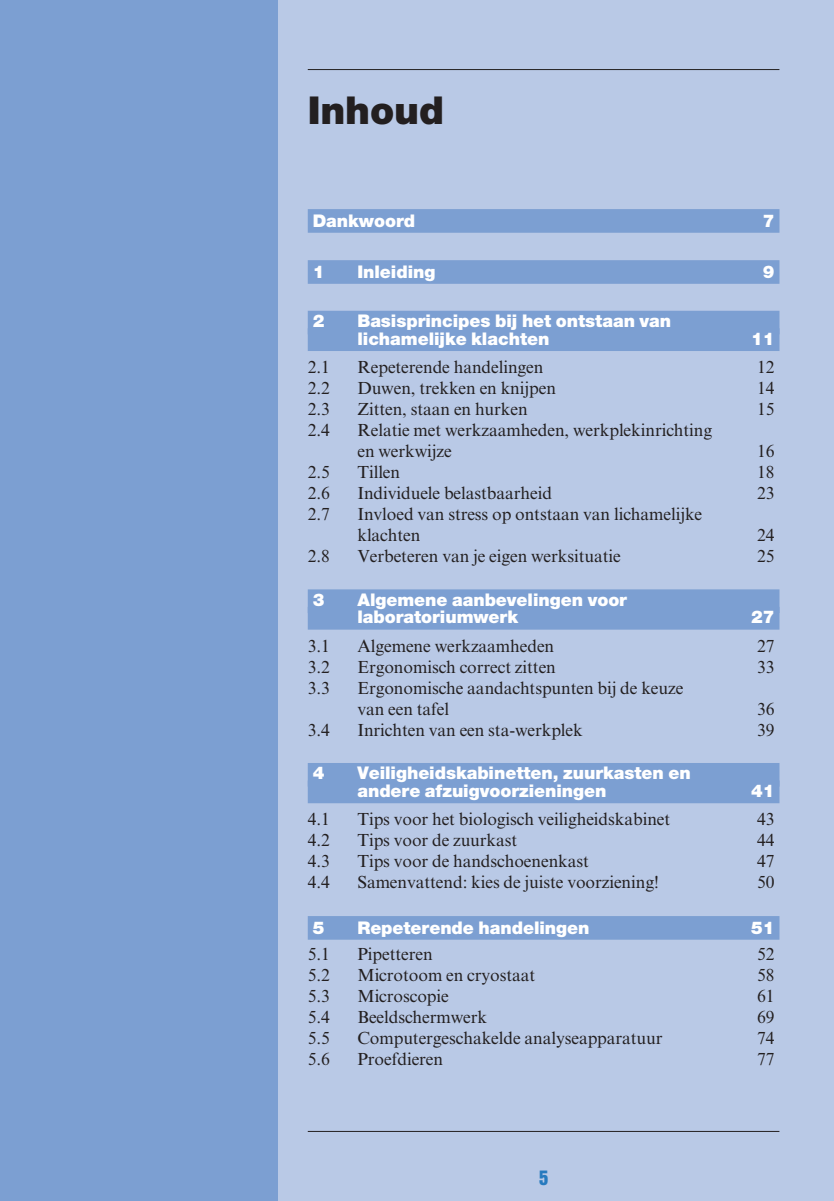
<style>
.page{position:relative;width:834px;height:1201px;background:#fff}
.page>*{position:absolute;margin:0;border:0;box-sizing:border-box;transform-origin:0 0}
.t1{font:900 38.5px "Helvetica Neue LT Std";letter-spacing:-.005em;color:#231f20}
.t2{font:18.38px "Helvetica Inserat LT Std";color:#277abe}
.t3{font:17.5px/21px "Times New Roman MT Std";letter-spacing:-.005em;color:#231f20}
.t4{font:900 17.5px/17.8px "Helvetica Neue LT Std";letter-spacing:-.005em;color:#fff}
</style>
<div class="page">
<div style="left:0;top:0;width:833px;height:1201px;background:#b9c9e6"></div>
<div style="left:0;top:0;width:278px;height:1201px;background:#7c9fd2"></div>
<hr style="left:308px;top:69px;width:471px;height:1px;background:#231f20">
<hr style="left:308px;top:1131px;width:471px;height:1px;background:#231f20">
<div style="left:308px;top:209px;width:471px;height:24px;background:#7c9fd2"></div>
<div style="left:308px;top:260px;width:471px;height:24px;background:#7c9fd2"></div>
<div style="left:308px;top:311px;width:471px;height:23px;background:#7c9fd2"></div>
<div style="left:308px;top:328px;width:471px;height:23px;background:#7c9fd2"></div>
<div style="left:308px;top:589px;width:471px;height:24px;background:#7c9fd2"></div>
<div style="left:308px;top:607px;width:471px;height:22px;background:#7c9fd2"></div>
<div style="left:308px;top:763px;width:471px;height:23px;background:#7c9fd2"></div>
<div style="left:308px;top:780px;width:471px;height:23px;background:#7c9fd2"></div>
<div style="left:308px;top:916px;width:471px;height:23px;background:#7c9fd2"></div>
<p class="t1" style="left:308px;top:97px;width:138px">Inhoud</p>
<p class="t4" style="left:312px;top:214px;width:104px">Dankwoord</p>
<p class="t4" style="left:762px;top:214px;width:13px">7</p>
<p class="t4" style="left:312px;top:265px;width:13px">1</p>
<p class="t4" style="left:357px;top:265px;width:79px">Inleiding</p>
<p class="t4" style="left:762px;top:265px;width:13px">9</p>
<p class="t4" style="left:312px;top:313px;width:13px">2</p>
<p class="t4" style="left:357px;top:313px;width:315px">Basisprincipes bij het ontstaan van lichamelijke klachten</p>
<p class="t4" style="left:751px;top:331px;width:25px">11</p>
<p class="t3" style="left:308px;top:358px;width:24px">2.1</p>
<p class="t3" style="left:357px;top:358px;width:187px">Repeterende handelingen</p>
<p class="t3" style="left:756px;top:358px;width:19px">12</p>
<p class="t3" style="left:308px;top:379px;width:24px">2.2</p>
<p class="t3" style="left:357px;top:379px;width:200px">Duwen, trekken en knijpen</p>
<p class="t3" style="left:756px;top:379px;width:19px">14</p>
<p class="t3" style="left:308px;top:400px;width:24px">2.3</p>
<p class="t3" style="left:357px;top:400px;width:172px">Zitten, staan en hurken</p>
<p class="t3" style="left:756px;top:400px;width:19px">15</p>
<p class="t3" style="left:308px;top:421px;width:24px">2.4</p>
<p class="t3" style="left:357px;top:421px;width:356px">Relatie met werkzaamheden, werkplekinrichting en werkwijze</p>
<p class="t3" style="left:756px;top:442px;width:19px">16</p>
<p class="t3" style="left:308px;top:463px;width:24px">2.5</p>
<p class="t3" style="left:357px;top:463px;width:44px">Tillen</p>
<p class="t3" style="left:756px;top:463px;width:19px">18</p>
<p class="t3" style="left:308px;top:484px;width:24px">2.6</p>
<p class="t3" style="left:357px;top:484px;width:196px">Individuele belastbaarheid</p>
<p class="t3" style="left:756px;top:484px;width:19px">23</p>
<p class="t3" style="left:308px;top:505px;width:24px">2.7</p>
<p class="t3" style="left:357px;top:505px;width:346px">Invloed van stress op ontstaan van lichamelijke klachten</p>
<p class="t3" style="left:756px;top:526px;width:19px">24</p>
<p class="t3" style="left:308px;top:547px;width:24px">2.8</p>
<p class="t3" style="left:357px;top:547px;width:265px">Verbeteren van je eigen werksituatie</p>
<p class="t3" style="left:756px;top:547px;width:19px">25</p>
<p class="t4" style="left:312px;top:592px;width:13px">3</p>
<p class="t4" style="left:357px;top:592px;width:271px">Algemene aanbevelingen voor laboratoriumwerk</p>
<p class="t4" style="left:751px;top:609px;width:25px">27</p>
<p class="t3" style="left:308px;top:637px;width:24px">3.1</p>
<p class="t3" style="left:357px;top:637px;width:198px">Algemene werkzaamheden</p>
<p class="t3" style="left:756px;top:637px;width:19px">27</p>
<p class="t3" style="left:308px;top:658px;width:24px">3.2</p>
<p class="t3" style="left:357px;top:658px;width:200px">Ergonomisch correct zitten</p>
<p class="t3" style="left:756px;top:658px;width:19px">33</p>
<p class="t3" style="left:308px;top:679px;width:24px">3.3</p>
<p class="t3" style="left:357px;top:679px;width:327px">Ergonomische aandachtspunten bij de keuze van een tafel</p>
<p class="t3" style="left:756px;top:700px;width:19px">36</p>
<p class="t3" style="left:308px;top:721px;width:24px">3.4</p>
<p class="t3" style="left:357px;top:721px;width:227px">Inrichten van een sta-werkplek</p>
<p class="t3" style="left:756px;top:721px;width:19px">39</p>
<p class="t4" style="left:312px;top:765px;width:13px">4</p>
<p class="t4" style="left:357px;top:765px;width:335px">Veiligheidskabinetten, zuurkasten en andere afzuigvoorzieningen</p>
<p class="t4" style="left:751px;top:783px;width:25px">41</p>
<p class="t3" style="left:308px;top:810px;width:24px">4.1</p>
<p class="t3" style="left:357px;top:810px;width:314px">Tips voor het biologisch veiligheidskabinet</p>
<p class="t3" style="left:756px;top:810px;width:19px">43</p>
<p class="t3" style="left:308px;top:831px;width:24px">4.2</p>
<p class="t3" style="left:357px;top:831px;width:161px">Tips voor de zuurkast</p>
<p class="t3" style="left:756px;top:831px;width:19px">44</p>
<p class="t3" style="left:308px;top:852px;width:24px">4.3</p>
<p class="t3" style="left:357px;top:852px;width:233px">Tips voor de handschoenenkast</p>
<p class="t3" style="left:756px;top:852px;width:19px">47</p>
<p class="t3" style="left:308px;top:873px;width:24px">4.4</p>
<p class="t3" style="left:357px;top:873px;width:303px">Samenvattend: kies de juiste voorziening!</p>
<p class="t3" style="left:756px;top:873px;width:19px">50</p>
<p class="t4" style="left:312px;top:920px;width:13px">5</p>
<p class="t4" style="left:357px;top:920px;width:233px">Repeterende handelingen</p>
<p class="t4" style="left:751px;top:920px;width:25px">51</p>
<p class="t3" style="left:308px;top:945px;width:24px">5.1</p>
<p class="t3" style="left:357px;top:945px;width:77px">Pipetteren</p>
<p class="t3" style="left:756px;top:945px;width:19px">52</p>
<p class="t3" style="left:308px;top:966px;width:24px">5.2</p>
<p class="t3" style="left:357px;top:966px;width:179px">Microtoom en cryostaat</p>
<p class="t3" style="left:756px;top:966px;width:19px">58</p>
<p class="t3" style="left:308px;top:987px;width:24px">5.3</p>
<p class="t3" style="left:357px;top:987px;width:93px">Microscopie</p>
<p class="t3" style="left:756px;top:987px;width:19px">61</p>
<p class="t3" style="left:308px;top:1008px;width:24px">5.4</p>
<p class="t3" style="left:357px;top:1008px;width:131px">Beeldschermwerk</p>
<p class="t3" style="left:756px;top:1008px;width:19px">69</p>
<p class="t3" style="left:308px;top:1029px;width:24px">5.5</p>
<p class="t3" style="left:357px;top:1029px;width:306px">Computergeschakelde analyseapparatuur</p>
<p class="t3" style="left:756px;top:1029px;width:19px">74</p>
<p class="t3" style="left:308px;top:1050px;width:24px">5.6</p>
<p class="t3" style="left:357px;top:1050px;width:87px">Proefdieren</p>
<p class="t3" style="left:756px;top:1050px;width:19px">77</p>
<p class="t2" style="left:539px;top:1169px;width:11px">5</p>
</div>
